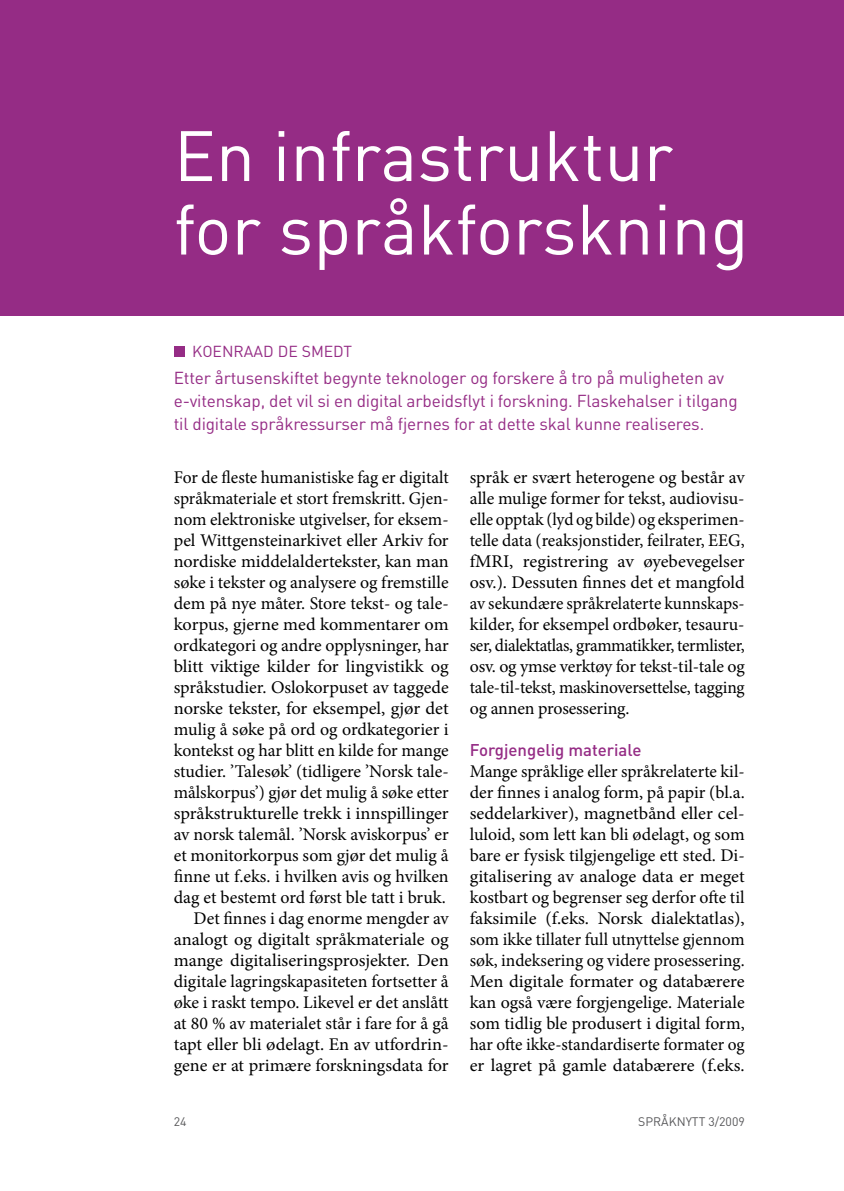
<style>
.page{position:relative;width:844px;height:1191px;background:#fff}
.page>*{position:absolute;margin:0;border:0;box-sizing:border-box;transform-origin:0 0}
.t1{font:70px/73.5px "DIN";color:#fff}
.t2{font:17.85px/21px "Minion Pro";letter-spacing:-.005em;color:#000;text-align:justify}
.t3{font:17.15px/22.8px "DIN";letter-spacing:-.01em;color:#952c85}
.t4{font:500 16.8px "DIN";color:#952c85}
.t5{font:15.75px "DIN";color:#952c85}
.t6{font:12.25px "DIN";color:#58585a}
</style>
<div class="page">
<div style="left:0;top:0;width:843px;height:315px;background:#952c85"></div>
<div style="left:174px;top:346px;width:10px;height:11px;background:#952c85"></div>
<h1 class="t1" style="left:174px;top:118px;width:576px">En infrastruktur for språkforskning</h1>
<p class="t5" style="left:192px;top:341px;width:158px">koenraad de sm edt</p>
<p class="t3" style="left:174px;top:366px;width:565px">Etter årtusenskiftet begynte teknologer og forskere å tro på muligheten av e-vitenskap, det vil si en digital arbeidsflyt i forskning. Flaskehalser i tilgang til digitale språkressurser må fjernes for at dette skal kunne realiseres.</p>
<p class="t2" style="left:174px;top:467px;width:276px;text-align:right">For de fleste humanistiske fag er digitalt språkmateriale et stort fremskritt. Gjen&shy;nom elektroniske utgivelser, for eksem&shy;pel Wittgensteinarkivet eller Arkiv for nordiske middelaldertekster, kan man søke i tekster og analysere og fremstille dem på nye måter. Store tekst- og tale&shy;korpus, gjerne med kommentarer om ordkategori og andre opplysninger, har blitt viktige kilder for lingvistikk og språkstudier. Oslokorpuset av taggede norske tekster, for eksempel, gjør det mulig å søke på ord og ordkategorier i kontekst og har blitt en kilde for mange studier. ’Talesøk’ (tidligere ’Norsk tale&shy;målskorpus’) gjør det mulig å søke etter språkstrukturelle trekk i innspillinger av norsk talemål. ’Norsk aviskorpus’ er et monitorkorpus som gjør det mulig å finne ut f.eks. i hvilken avis og hvilken dag et bestemt ord først ble tatt i bruk.<br>Det finnes i dag enorme mengder av analogt og digitalt språkmateriale og mange digitaliseringsprosjekter. Den digitale lagringskapasiteten fortsetter å øke i raskt tempo. Likevel er det anslått at 80 % av materialet står i fare for å gå tapt eller bli ødelagt. En av utfordrin&shy;gene er at primære forskningsdata for</p>
<p class="t2" style="left:469px;top:467px;width:276px">språk er svært heterogene og består av alle mulige former for tekst, audiovisu&shy;elle opptak (lyd og bilde) og eksperimen&shy;telle data (reaksjonstider, feilrater, EEG, fMRI, registrering av øyebevegelser osv.). Dessuten finnes det et mangfold av sekundære språkrelaterte kunnskaps&shy;kilder, for eksempel ordbøker, tesauru&shy;ser, dialektatlas, grammatikker, termlister, osv. og ymse verktøy for tekst-til-tale og tale-til-tekst, maskinoversettelse, tagging og annen prosessering.</p>
<p class="t4" style="left:469px;top:739px;width:173px">Forgjengelig materiale</p>
<p class="t2" style="left:469px;top:761px;width:276px">Mange språklige eller språkrelaterte kil&shy;der finnes i analog form, på papir (bl.a. seddelarkiver), magnetbånd eller cel&shy;luloid, som lett kan bli ødelagt, og som bare er fysisk tilgjengelige ett sted. Di&shy;gitalisering av analoge data er meget kostbart og begrenser seg derfor ofte til faksimile (f.eks. Norsk dialektatlas), som ikke tillater full utnyttelse gjennom søk, indeksering og videre prosessering.<br>Men digitale formater og databærere kan også være forgjengelige. Materiale som tidlig ble produsert i digital form, har ofte ikke-standardiserte formater og er lagret på gamle databærere (f.eks.</p>
<p class="t6" style="left:174px;top:1113px;width:14px">24</p>
<p class="t6" style="left:638px;top:1113px;width:108px">SPRÅKNYTT 3/2009</p>
</div>
